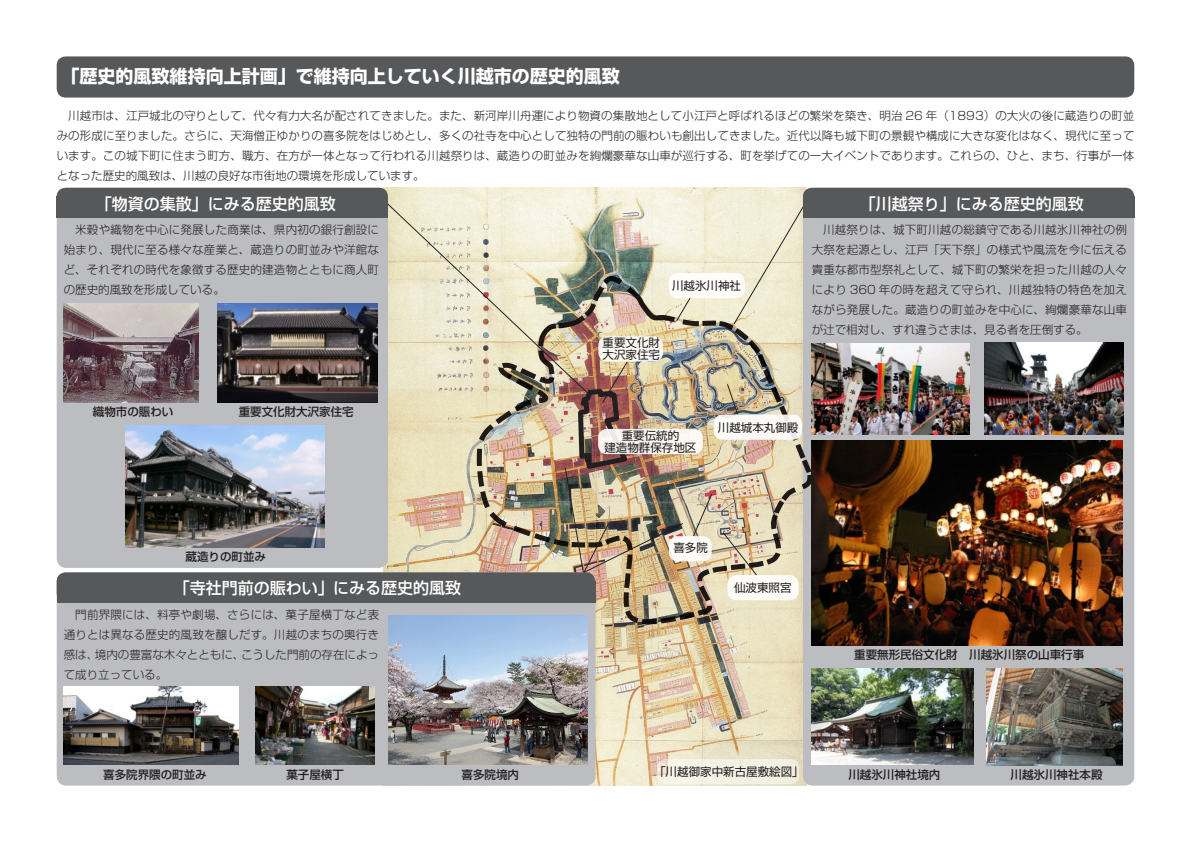
<style>
.page{position:relative;width:1191px;height:842px;background:#fff}
.page>*{position:absolute;margin:0;border:0;box-sizing:border-box;transform-origin:0 0}
.新語Ｂ18{font:700 18px "Shin Go Pro";color:#fff}
.新語Ｂ18-2{font:500 16px "Shin Go Pro";color:#fff}
.本文{font:300 11.5px/20px "Shin Go Pro";color:#231f20;text-align:justify}
.本文-2{font:500 11.5px "Shin Go Pro";color:#231f20}
.本文-3{font:11.5px "Shin Go Pro";color:#231f20}
</style>
<div class="page">
<img style="left:384px;top:188px;width:422px;height:597px">
<div style="left:657px;top:759px;width:142px;height:25px;background:#f3f1e3;border-radius:9px"></div>
<div style="left:57px;top:56px;width:1077px;height:42px;background:#57585a;border-radius:9px"></div>
<div style="left:803px;top:188px;width:330px;height:597px;background:#bcbdc0;border-radius:9px"></div>
<div style="left:57px;top:188px;width:330px;height:379px;background:#bcbdc0;border-radius:9px"></div>
<div style="left:57px;top:573px;width:538px;height:212px;background:#bcbdc0;border-radius:9px"></div>
<img style="left:125px;top:425px;width:200px;height:122px">
<img style="left:218px;top:303px;width:160px;height:100px">
<img style="left:64px;top:303px;width:134px;height:100px">
<img style="left:813px;top:343px;width:156px;height:92px">
<img style="left:811px;top:440px;width:311px;height:205px">
<img style="left:986px;top:668px;width:137px;height:98px">
<img style="left:811px;top:668px;width:162px;height:97px">
<img style="left:984px;top:342px;width:139px;height:93px">
<img style="left:386px;top:201px;width:427px;height:424px">
<div style="left:598px;top:429px;width:105px;height:25px;background:#faf6f1;border-radius:9px"></div>
<div style="left:598px;top:336px;width:65px;height:26px;background:#fcf9f4;border-radius:9px"></div>
<div style="left:727px;top:575px;width:71px;height:25px;background:#fcfcf8;border-radius:9px"></div>
<div style="left:669px;top:273px;width:75px;height:25px;background:#fff;border-radius:9px"></div>
<svg style="left:713px;top:415px;width:89px;height:25px"></svg>
<div style="left:669px;top:536px;width:42px;height:25px;background:#fcfcf8;border-radius:9px"></div>
<div style="left:57px;top:572px;width:538px;height:31px;background:#57585a;border-radius:9px"></div>
<div style="left:57px;top:581px;width:538px;height:22px;background:#57585a"></div>
<img style="left:64px;top:686px;width:174px;height:79px">
<img style="left:255px;top:686px;width:119px;height:79px">
<img style="left:388px;top:616px;width:199px;height:149px">
<div style="left:57px;top:188px;width:331px;height:30px;background:#57585a;border-radius:9px"></div>
<div style="left:57px;top:196px;width:331px;height:22px;background:#57585a"></div>
<div style="left:803px;top:188px;width:331px;height:30px;background:#57585a;border-radius:9px"></div>
<div style="left:803px;top:196px;width:331px;height:22px;background:#57585a"></div>
<p class="新語Ｂ18" style="left:62px;top:62px;width:560px">「歴史的風致維持向上計画」で維持向上していく川越市の歴史的風致</p>
<p class="本文" style="left:57px;top:105px;width:1079px;text-indent:12px">川越市は、江戸城北の守りとして、代々有力大名が配されてきました。また、新河岸川舟運により物資の集散地として小江戸と呼ばれるほどの繁栄を築き、明治 26 年（1893）の大火の後に蔵造りの町並みの形成に至りました。さらに、天海僧正ゆかりの喜多院をはじめとし、多くの社寺を中心として独特の門前の賑わいも創出してきました。近代以降も城下町の景観や構成に大きな変化はなく、現代に至っています。この城下町に住まう町方、職方、在方が一体となって行われる川越祭りは、蔵造りの町並みを絢爛豪華な山車が巡行する、町を挙げての一大イベントであります。これらの、ひと、まち、行事が一体となった歴史的風致は、川越の良好な市街地の環境を形成しています。</p>
<p class="新語Ｂ18-2" style="left:96px;top:191px;width:241px">「物資の集散」にみる歴史的風致</p>
<p class="新語Ｂ18-2" style="left:860px;top:191px;width:226px">「川越祭り」にみる歴史的風致</p>
<p class="本文" style="left:64px;top:218px;width:317px;text-indent:12px">米穀や織物を中心に発展した商業は、県内初の銀行創設に始まり、現代に至る様々な産業と、蔵造りの町並みや洋館など、それぞれの時代を象徴する歴史的建造物とともに商人町の歴史的風致を形成している。</p>
<p class="本文" style="left:811px;top:218px;width:317px;text-indent:12px">川越祭りは、城下町川越の総鎮守である川越氷川神社の例大祭を起源とし、江戸「天下祭」の様式や風流を今に伝える貴重な都市型祭礼として、城下町の繁栄を担った川越の人々により 360 年の時を超えて守られ、川越独特の特色を加えながら発展した。蔵造りの町並みを中心に、絢爛豪華な山車が辻で相対し、すれ違うさまは、見る者を圧倒する。</p>
<p class="本文-3" style="left:672px;top:276px;width:70px">川越氷川神社</p>
<p class="本文-2" style="left:93px;top:402px;width:82px">織物市の賑わい</p>
<p class="本文-2" style="left:239px;top:402px;width:116px">重要文化財大沢家住宅</p>
<p class="本文-2" style="left:186px;top:547px;width:82px">蔵造りの町並み</p>
<p class="新語Ｂ18-2" style="left:174px;top:575px;width:289px">「寺社門前の賑わい」にみる歴史的風致</p>
<p class="本文" style="left:64px;top:603px;width:317px;text-indent:12px">門前界隈には、料亭や劇場、さらには、菓子屋横丁など表通りとは異なる歴史的風致を醸しだす。川越のまちの奥行き感は、境内の豊富な木々とともに、こうした門前の存在によって成り立っている。</p>
<p class="本文-2" style="left:103px;top:765px;width:105px">喜多院界隈の町並み</p>
<p class="本文-2" style="left:286px;top:765px;width:59px">菓子屋横丁</p>
<p class="本文-2" style="left:461px;top:765px;width:59px">喜多院境内</p>
<p class="本文-3" style="left:602px;top:334px;width:59px">重要文化財</p>
<p class="本文-3" style="left:602px;top:346px;width:59px">大沢家住宅</p>
<p class="本文-3" style="left:621px;top:426px;width:59px">重要伝統的</p>
<p class="本文-3" style="left:604px;top:438px;width:93px">建造物群保存地区</p>
<p class="本文-3" style="left:718px;top:418px;width:82px">川越城本丸御殿</p>
<p class="本文-3" style="left:673px;top:538px;width:36px">喜多院</p>
<p class="本文-3" style="left:734px;top:578px;width:59px">仙波東照宮</p>
<p class="本文-2" style="left:854px;top:645px;width:232px">重要無形民俗文化財　川越氷川祭の山車行事</p>
<p class="本文-3" style="left:654px;top:762px;width:151px">「川越御家中新古屋敷絵図」</p>
<p class="本文-2" style="left:848px;top:765px;width:93px">川越氷川神社境内</p>
<p class="本文-2" style="left:1010px;top:765px;width:93px">川越氷川神社本殿</p>
</div>
